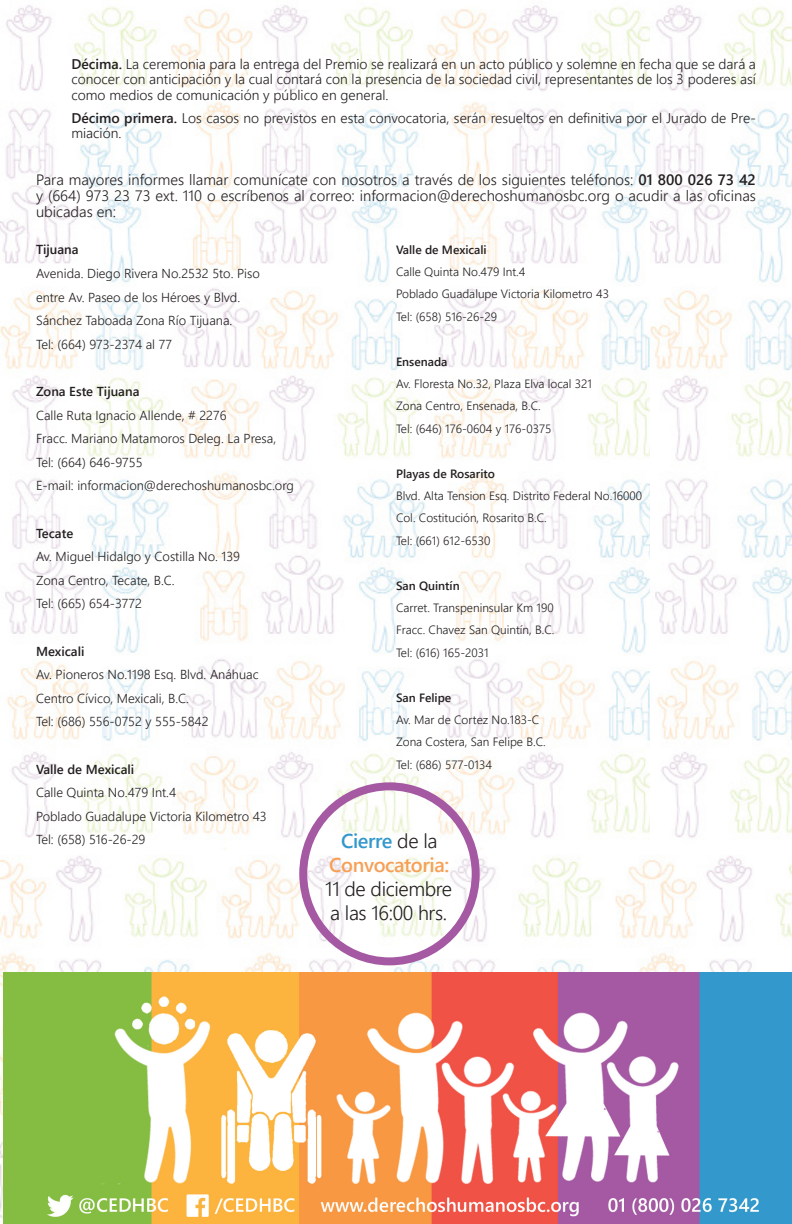
<style>
.page{position:relative;width:792px;height:1224px;background:#fff}
.page>*{position:absolute;margin:0;border:0;box-sizing:border-box;transform-origin:0 0}
.t1{font:20px "Webly Sleek UI Semilight";letter-spacing:-.02em;color:#231f20}
.t2{font:20px/24px "Webly Sleek UI Semibold";letter-spacing:-.02em;color:#f6a057;text-align:center}
.t3{font:15px/16.2px "Webly Sleek UI Semilight";color:#231f20;text-align:justify}
.List_Paragraph{font:14px/15.1px "Webly Sleek UI Semilight";color:#231f20;text-align:justify}
.t4{font:13px "Webly Sleek UI Semilight";color:#231f20}
.t5{font:13px "Webly Sleek UI Semibold";color:#231f20}
.t6{font:12px "Webly Sleek UI Semilight";color:#231f20}
.t7{font:12px "Webly Sleek UI Semibold";color:#231f20}
.s1{font-family:"Webly Sleek UI Semibold"}
.s2{color:#3398cc}
.s3{font-family:"Webly Sleek UI Semilight";color:#231f20}
</style>
<div class="page">
<img style="left:0;top:850px;width:792px;height:368px">
<img style="left:0;top:5px;width:792px;height:845px">
<img style="left:3px;top:972px;width:789px;height:252px">
<div style="left:299px;top:782px;width:181px;height:183px;border:8px solid #a559a3;border-radius:50%"></div>
<p class="List_Paragraph" style="left:71px;top:56px;width:686px"><span class="s1">Décima.</span> La ceremonia para la entrega del Premio se realizará en un acto público y solemne en fecha que se dará a conocer con anticipación y la cual contará con la presencia de la sociedad civil, representantes de los 3 poderes así como medios de comunicación y público en general.</p>
<p class="List_Paragraph" style="left:71px;top:110px;width:686px"><span class="s1">Décimo primera.</span> Los casos no previstos en esta convocatoria, serán resueltos en definitiva por el Jurado de Pre&shy;miación.</p>
<p class="t3" style="left:36px;top:171px;width:722px">Para mayores informes llamar comunícate con nosotros a través de los siguientes teléfonos: <span class="s1">01 800 026 73 42 </span>y (664) 973 23 73 ext. 110 o escríbenos al correo: informacion@derechoshumanosbc.org o acudir a las oficinas ubicadas en:</p>
<p class="t5" style="left:36px;top:240px;width:44px">Tijuana</p>
<p class="t4" style="left:36px;top:264px;width:225px">Avenida. Diego Rivera No.2532 5to. Piso</p>
<p class="t4" style="left:36px;top:287px;width:206px">entre Av. Paseo de los Héroes y Blvd.</p>
<p class="t4" style="left:36px;top:311px;width:198px">Sánchez Taboada Zona Río Tijuana.</p>
<p class="t4" style="left:36px;top:334px;width:137px">Tel: (664) 973-2374 al 77</p>
<p class="t5" style="left:36px;top:382px;width:105px">Zona Este Tijuana</p>
<p class="t4" style="left:36px;top:405px;width:192px">Calle Ruta Ignacio Allende, # 2276</p>
<p class="t4" style="left:36px;top:429px;width:242px">Fracc. Mariano Matamoros Deleg. La Presa,</p>
<p class="t4" style="left:36px;top:452px;width:108px">Tel: (664) 646-9755</p>
<p class="t4" style="left:36px;top:476px;width:260px">E-mail: informacion@derechoshumanosbc.org</p>
<p class="t5" style="left:36px;top:523px;width:39px">Tecate</p>
<p class="t4" style="left:36px;top:547px;width:206px">Av. Miguel Hidalgo y Costilla No. 139</p>
<p class="t4" style="left:36px;top:570px;width:140px">Zona Centro, Tecate, B.C.</p>
<p class="t4" style="left:36px;top:594px;width:107px">Tel: (665) 654-3772</p>
<p class="t5" style="left:36px;top:641px;width:50px">Mexicali</p>
<p class="t4" style="left:36px;top:665px;width:224px">Av. Pioneros No.1198 Esq. Blvd. Anáhuac</p>
<p class="t4" style="left:36px;top:688px;width:155px">Centro Cívico, Mexicali, B.C.</p>
<p class="t4" style="left:36px;top:712px;width:174px">Tel: (686) 556-0752 y 555-5842</p>
<p class="t5" style="left:36px;top:759px;width:100px">Valle de Mexicali</p>
<p class="t4" style="left:36px;top:783px;width:142px">Calle Quinta No.479 Int.4</p>
<p class="t4" style="left:36px;top:806px;width:232px">Poblado Guadalupe Victoria Kilometro 43</p>
<p class="t4" style="left:36px;top:830px;width:111px">Tel: (658) 516-26-29</p>
<p class="t7" style="left:396px;top:240px;width:92px">Valle de Mexicali</p>
<p class="t6" style="left:396px;top:263px;width:131px">Calle Quinta No.479 Int.4</p>
<p class="t6" style="left:396px;top:285px;width:215px">Poblado Guadalupe Victoria Kilometro 43</p>
<p class="t6" style="left:396px;top:308px;width:103px">Tel: (658) 516-26-29</p>
<p class="t7" style="left:396px;top:352px;width:53px">Ensenada</p>
<p class="t6" style="left:396px;top:375px;width:197px">Av. Floresta No.32, Plaza Elva local 321</p>
<p class="t6" style="left:396px;top:397px;width:146px">Zona Centro, Ensenada, B.C.</p>
<p class="t6" style="left:396px;top:420px;width:157px">Tel: (646) 176-0604 y 176-0375</p>
<p class="t7" style="left:396px;top:464px;width:100px">Playas de Rosarito</p>
<p class="t6" style="left:396px;top:487px;width:248px">Blvd. Alta Tension Esq. Distrito Federal No.16000</p>
<p class="t6" style="left:396px;top:509px;width:152px">Col. Costitución, Rosarito B.C.</p>
<p class="t6" style="left:396px;top:532px;width:96px">Tel: (661) 612-6530</p>
<p class="t7" style="left:396px;top:576px;width:65px">San Quintín</p>
<p class="t6" style="left:396px;top:599px;width:159px">Carret. Transpeninsular Km 190</p>
<p class="t6" style="left:396px;top:621px;width:160px">Fracc. Chavez San Quintín, B.C.</p>
<p class="t6" style="left:396px;top:644px;width:94px">Tel: (616) 165-2031</p>
<p class="t7" style="left:396px;top:688px;width:57px">San Felipe</p>
<p class="t6" style="left:396px;top:711px;width:145px">Av. Mar de Cortez No.183-C</p>
<p class="t6" style="left:396px;top:733px;width:151px">Zona Costera, San Felipe B.C.</p>
<p class="t6" style="left:396px;top:756px;width:97px">Tel: (686) 577-0134</p>
<p class="t2" style="left:329px;top:828px;width:121px"><span class="s2">Cierre</span> <span class="s3">de la<br></span>Convocatoria:</p>
<p class="t1" style="left:325px;top:874px;width:128px">11 de diciembre</p>
<p class="t1" style="left:330px;top:898px;width:118px">a las 16:00 hrs.</p>
</div>
